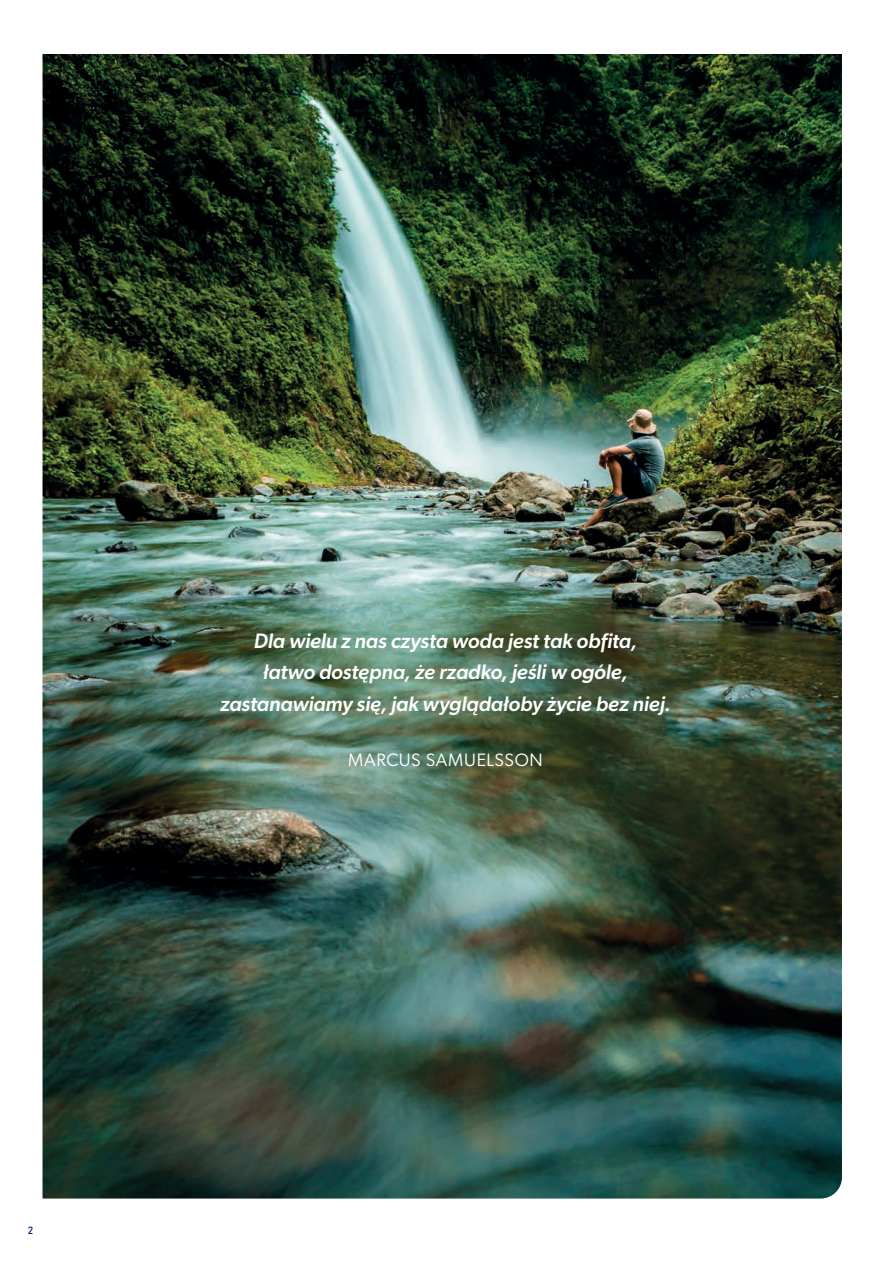
<style>
.page{position:relative;width:893px;height:1263px;background:#fff}
.page>*{position:absolute;margin:0;border:0;box-sizing:border-box;transform-origin:0 0}
.t1{font:italic 500 21px/31.5px "Gibson";letter-spacing:-.005em;color:#fff;text-align:center}
.t2{font:18px "Gibson";letter-spacing:.035em;color:#fff}
.t3{font:10.5px "Bahnschrift";color:#00245d}
</style>
<div class="page">
<img style="left:43px;top:54px;width:799px;height:1144px">
<p class="t3" style="left:28px;top:1222px;width:7px">2</p>
<p class="t1" style="left:220px;top:624px;width:452px">Dla wielu z nas czysta woda jest tak obfita,<br>łatwo dostępna, że rzadko, jeśli w ogóle, zastanawiamy się, jak wyglądałoby życie bez niej.</p>
<p class="t2" style="left:348px;top:749px;width:196px">MARCUS SAMUELSSON</p>
</div>
